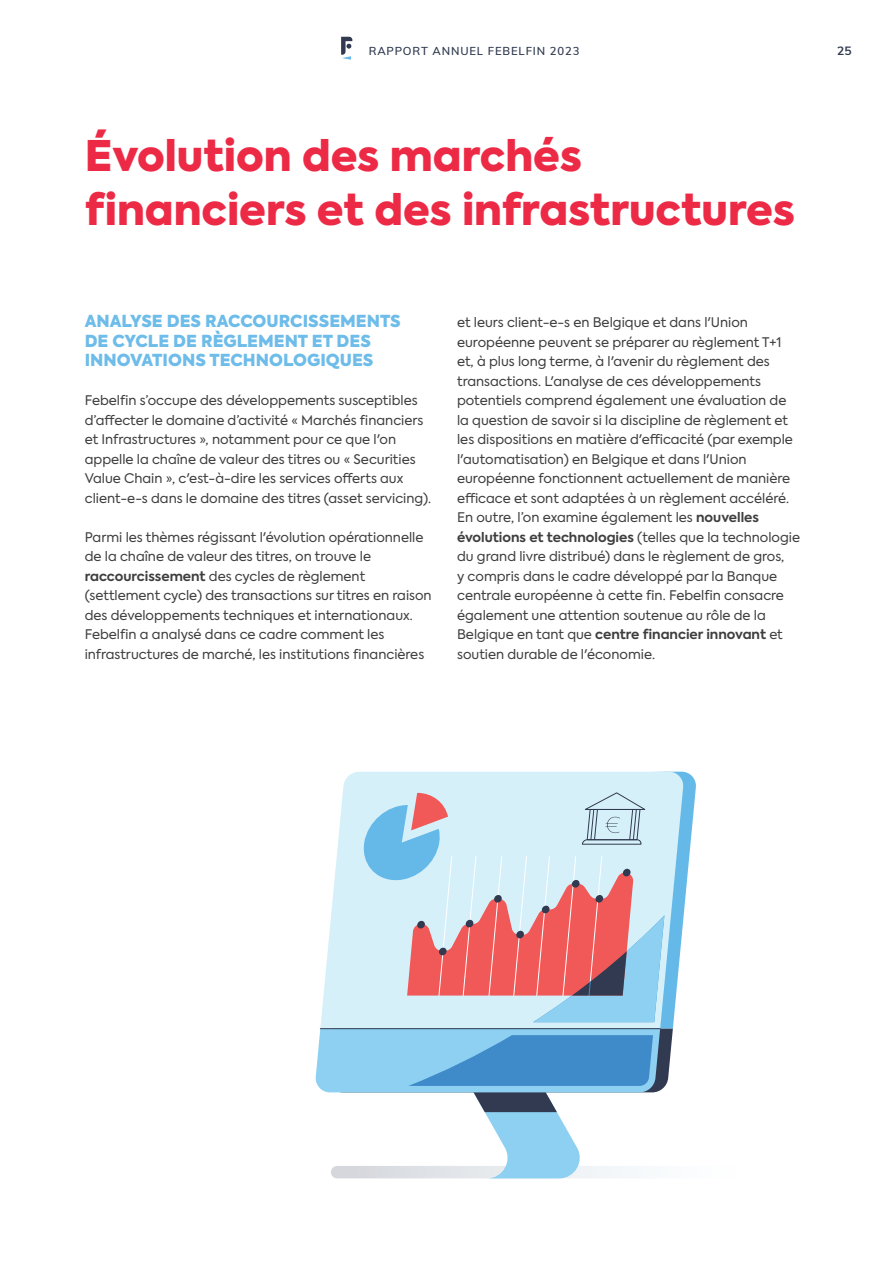
<style>
.page{position:relative;width:893px;height:1263px;background:#fff}
.page>*{position:absolute;margin:0;border:0;box-sizing:border-box;transform-origin:0 0}
.Body{font:900 42px/54px "Axiforma";color:#ed2a46}
.Body-2{font:900 16.5px/19.5px "Axiforma";color:#6dbce9}
.Body-3{font:13.2px/19.5px "Axiforma";color:#3e3e3f}
.t1{font:700 12px "Muli";color:#313a50}
.t2{font:600 11.25px "Muli";letter-spacing:.075em;color:#313a50}
.s1{font-weight:700}
</style>
<div class="page">
<svg style="left:341px;top:37px;width:11px;height:23px"></svg>
<svg style="left:684px;top:772px;width:12px;height:139px"></svg>
<svg style="left:320px;top:772px;width:364px;height:257px;fill:#d6f0fa"></svg>
<hr style="left:320px;top:1028px;width:340px;height:1px;background:#313a50">
<svg style="left:315px;top:1029px;width:358px;height:149px"></svg>
<svg style="left:361px;top:792px;width:303px;height:230px;background:#cdc0cb"></svg>
<p class="t2" style="left:369px;top:42px;width:212px">RAPPORT ANNUEL FEBELFIN 2023</p>
<p class="t1" style="left:837px;top:42px;width:16px">25</p>
<p class="Body" style="left:85px;top:130px;width:712px">Évolution des marchés financiers et des infrastructures</p>
<p class="Body-2" style="left:85px;top:311px;width:318px">ANALYSE DES RACCOURCISSEMENTS<br>DE CYCLE DE RÈGLEMENT ET DES<br>INNOVATIONS TECHNOLOGIQUES</p>
<p class="Body-3" style="left:85px;top:391px;width:348px">Febelfin s’occupe des développements susceptibles d’affecter le domaine d’activité « Marchés financiers et Infrastructures », notamment pour ce que l'on appelle la chaîne de valeur des titres ou « Securities Value Chain », c'est-à-dire les services offerts aux client-e-s dans le domaine des titres (asset servicing).</p>
<p class="Body-3" style="left:85px;top:527px;width:348px">Parmi les thèmes régissant l'évolution opérationnelle de la chaîne de valeur des titres, on trouve le <span class="s1">raccourcissement</span> des cycles de règlement (settlement cycle) des transactions sur titres en raison des développements techniques et internationaux.<br>Febelfin a analysé dans ce cadre comment les infrastructures de marché, les institutions financières</p>
<p class="Body-3" style="left:457px;top:313px;width:344px">et leurs client-e-s en Belgique et dans l'Union européenne peuvent se préparer au règlement T+1 et, à plus long terme, à l'avenir du règlement des transactions. L'analyse de ces développements potentiels comprend également une évaluation de la question de savoir si la discipline de règlement et les dispositions en matière d'efficacité (par exemple l'automatisation) en Belgique et dans l'Union européenne fonctionnent actuellement de manière efficace et sont adaptées à un règlement accéléré.<br>En outre, l’on examine également les <span class="s1">nouvelles évolutions et technologies</span> (telles que la technologie du grand livre distribué) dans le règlement de gros,<br>y compris dans le cadre développé par la Banque centrale européenne à cette fin. Febelfin consacre également une attention soutenue au rôle de la Belgique en tant que <span class="s1">centre financier innovant</span> et soutien durable de l'économie.</p>
</div>
